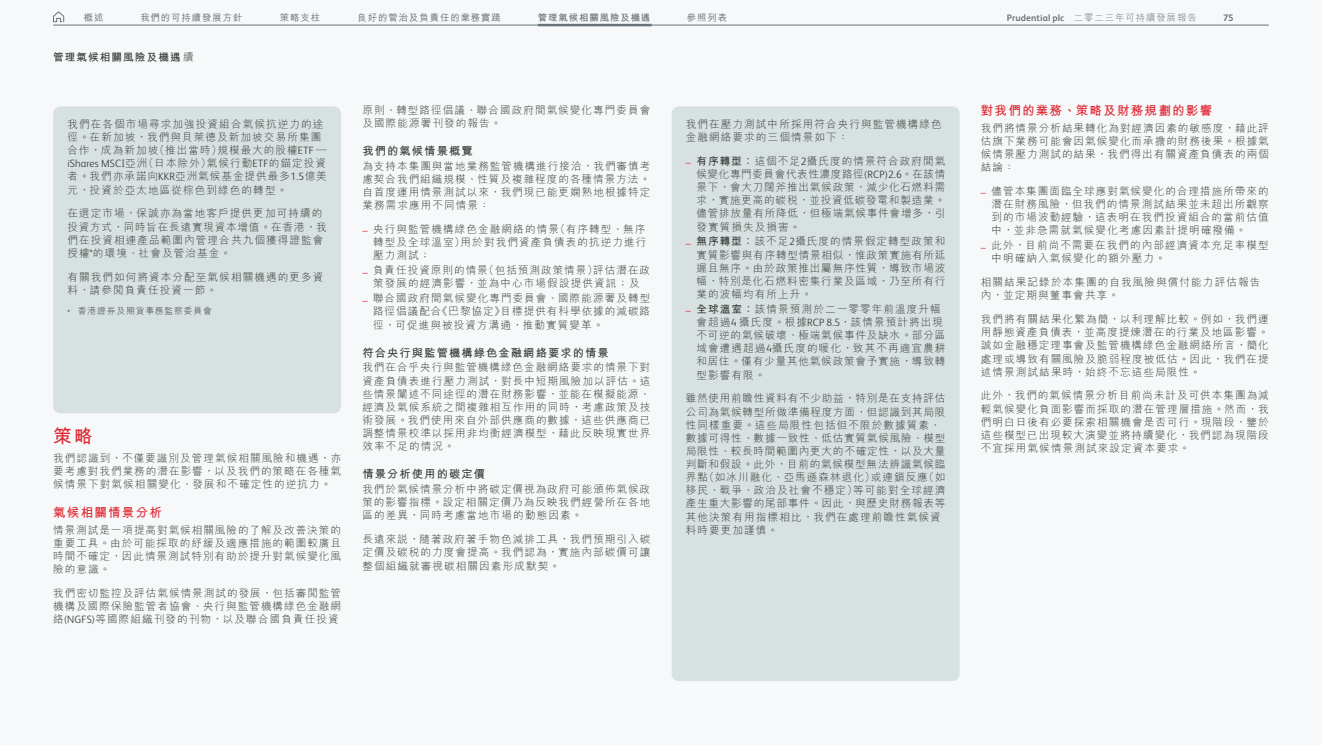
<style>
.page{position:relative;width:1322px;height:745px;background:#fff}
.page>*{position:absolute;margin:0;border:0;box-sizing:border-box;transform-origin:0 0}
.t1{font:700 18.75px "M Hei HK";color:#de252f}
.t2{font:700 12.5px "M Hei HK";letter-spacing:.1em;color:#de252f}
.t3{font:700 11.25px "M Hei HK";letter-spacing:.1em;color:#373a36}
.t4{font:300 10.62px/13.1px "M Hei HK";letter-spacing:.095em;color:#373a36;text-align:justify}
.t5{font:300 10.62px/13.1px "M Hei HK";letter-spacing:.07em;color:#373a36}
.t6{font:700 10.62px "M Hei HK";letter-spacing:.1em;color:#373a36}
.t7{font:500 9.38px "M Hei HK";letter-spacing:.1em;color:#68737a}
.t8{font:700 9.38px "FS Albert Pro";letter-spacing:.01em;color:#68737a}
.t9{font:700 9.38px "M Hei HK";letter-spacing:.1em;color:#68737a}
.t10{font:300 8.75px "M Hei HK";letter-spacing:.1em;color:#373a36}
.s1{font-family:"M Hei HK";font-weight:300}
.s2{font-weight:300}
.s3{font-family:"FS Albert Pro"}
.s4{font-family:"FS Albert Pro";color:#de252f}
.s5{font-weight:700}
</style>
<div class="page">
<div style="left:0;top:0;width:1322px;height:744px;background:#f7f8f9"></div>
<div style="left:53px;top:106px;width:288px;height:307px;background:#d8e1e1;border-radius:7px"></div>
<div style="left:671px;top:106px;width:288px;height:574px;background:#d8e1e1;border-radius:7px"></div>
<hr style="left:53px;top:25px;width:1216px;height:1px;background:#68737a">
<hr style="left:538px;top:24px;width:113px;height:2px;background:#68737a">
<svg style="left:53px;top:11px;width:11px;height:11px"></svg>
<p class="t7" style="left:84px;top:11px;width:21px">概述</p>
<p class="t7" style="left:140px;top:11px;width:104px">我們的可持續發展方針</p>
<p class="t7" style="left:280px;top:11px;width:42px">策略支柱</p>
<p class="t7" style="left:357px;top:11px;width:145px">良好的管治及負責任的業務實踐</p>
<p class="t9" style="left:538px;top:11px;width:114px">管理氣候相關風險及機遇</p>
<p class="t7" style="left:687px;top:11px;width:42px">參照列表</p>
<p class="t8" style="left:1007px;top:11px;width:191px">Prudential plc <span class="s1">二零二三年可持續發展報告</span></p>
<p class="t8" style="left:1223px;top:11px;width:12px">75</p>
<p class="t6" style="left:53px;top:49px;width:142px">管理氣候相關風險及機遇<span class="s2">續</span></p>
<p class="t4" style="left:67px;top:117px;width:261px;text-align:left">我們在各個市場尋求加強投資組合氣候抗逆力的途徑。在新加坡，我們與貝萊德及新加坡交易所集團合作，成為新加坡（推出當時）規模最大的股權<span class="s3">ETF</span> — <span class="s3">iShares MSCI</span>亞洲（日本除外）氣候行動<span class="s3">ETF</span>的錨定投資者。我們亦承諾向<span class="s3">KKR</span>亞洲氣候基金提供最多<span class="s3">1.5</span>億美元，投資於亞太地區從棕色到綠色的轉型。</p>
<p class="t4" style="left:67px;top:207px;width:261px;text-align:left">在選定市場，保誠亦為當地客戶提供更加可持續的投資方式，同時旨在長遠實現資本增值。在香港，我們在投資相連產品範圍內管理合共九個獲得證監會授權<span class="s3">*</span>的環境、社會及管治基金。</p>
<p class="t4" style="left:67px;top:270px;width:258px">有關我們如何將資本分配至氣候相關機遇的更多資料，請參閱負責任投資一節。</p>
<p class="t10" style="left:67px;top:306px;width:146px"><span class="s3">*</span> 香港證券及期貨事務監察委員會</p>
<h1 class="t1" style="left:53px;top:422px;width:41px">策略</h1>
<p class="t4" style="left:53px;top:450px;width:289px">我們認識到，不僅要識別及管理氣候相關風險和機遇，亦要考慮對我們業務的潛在影響，以及我們的策略在各種氣候情景下對氣候相關變化、發展和不確定性的逆抗力。</p>
<p class="t2" style="left:53px;top:503px;width:110px">氣候相關情景分析</p>
<p class="t4" style="left:53px;top:523px;width:289px">情景測試是一項提高對氣候相關風險的了解及改善決策的重要工具。由於可能採取的紓緩及適應措施的範圍較廣且時間不確定，因此情景測試特別有助於提升對氣候變化風險的意識。</p>
<p class="t4" style="left:53px;top:586px;width:289px">我們密切監控及評估氣候情景測試的發展，包括審閱監管機構及國際保險監管者協會、央行與監管機構綠色金融網絡<span class="s3">(NGFS)</span>等國際組織刊發的刊物，以及聯合國負責任投資</p>
<p class="t4" style="left:362px;top:103px;width:289px">原則、轉型路徑倡議、聯合國政府間氣候變化專門委員會及國際能源署刊發的報告。</p>
<p class="t3" style="left:362px;top:142px;width:112px">我們的氣候情景概覽</p>
<p class="t4" style="left:362px;top:159px;width:289px">為支持本集團與當地業務監管機構進行接洽，我們審慎考慮契合我們組織規模、性質及複雜程度的各種情景方法。自首度運用情景測試以來，我們現已能更嫻熟地根據特定業務需求應用不同情景：</p>
<p class="t4" style="left:373px;top:222px;width:275px;text-indent:-11px"><span class="s4">–</span> 央行與監管機構綠色金融網絡的情景（有序轉型、無序轉型及全球溫室）用於對我們資產負債表的抗逆力進行壓力測試；</p>
<p class="t4" style="left:362px;top:263px;width:289px;text-align:center"><span class="s4">–</span> 負責任投資原則的情景（包括預測政策情景）評估潛在政策發展的經濟影響，並為中心市場假設提供資訊；及</p>
<p class="t4" style="left:373px;top:291px;width:279px;text-indent:-11px"><span class="s4">–</span> 聯合國政府間氣候變化專門委員會、國際能源署及轉型路徑倡議配合《巴黎協定》目標提供有科學依據的減碳路徑，可促進與被投資方溝通，推動實質變革。</p>
<p class="t3" style="left:362px;top:344px;width:248px">符合央行與監管機構綠色金融網絡要求的情景</p>
<p class="t4" style="left:362px;top:360px;width:289px">我們在合乎央行與監管機構綠色金融網絡要求的情景下對資產負債表進行壓力測試，對長中短期風險加以評估。這些情景闡述不同途徑的潛在財務影響，並能在模擬能源、經濟及氣候系統之間複雜相互作用的同時，考慮政策及技術發展。我們使用來自外部供應商的數據，這些供應商已調整情景校準以採用非均衡經濟模型，藉此反映現實世界效率不足的情況。</p>
<p class="t3" style="left:362px;top:465px;width:124px">情景分析使用的碳定價</p>
<p class="t4" style="left:362px;top:482px;width:289px">我們於氣候情景分析中將碳定價視為政府可能頒佈氣候政策的影響指標。設定相關定價乃為反映我們經營所在各地區的差異，同時考慮當地市場的動態因素。</p>
<p class="t4" style="left:362px;top:532px;width:289px">長遠來說，隨著政府著手物色減排工具，我們預期引入碳定價及碳稅的力度會提高。我們認為，實施內部碳價可讓整個組織就審視碳相關因素形成默契。</p>
<p class="t4" style="left:686px;top:117px;width:258px">我們在壓力測試中所採用符合央行與監管機構綠色金融網絡要求的三個情景如下：</p>
<p class="t4" style="left:696px;top:154px;width:250px;text-indent:-11px"><span class="s4">–</span> <span class="s5">有序轉型：</span>這個不足<span class="s3">2</span>攝氏度的情景符合政府間氣候變化專門委員會代表性濃度路徑<span class="s3">(RCP)2.6</span>。在該情景下，會大刀闊斧推出氣候政策，減少化石燃料需求，實施更高的碳稅，並投資低碳發電和製造業。儘管排放量有所降低，但極端氣候事件會增多，引發實質損失及損害。</p>
<p class="t4" style="left:696px;top:235px;width:250px;text-indent:-11px"><span class="s4">–</span> <span class="s5">無序轉型：</span>該不足<span class="s3">2</span>攝氏度的情景假定轉型政策和實質影響與有序轉型情景相似，惟政策實施有所延遲且無序。由於政策推出屬無序性質，導致市場波幅，特別是化石燃料密集行業及區域，乃至所有行業的波幅均有所上升。</p>
<p class="t4" style="left:696px;top:302px;width:250px;text-align:left;text-indent:-11px"><span class="s4">–</span> <span class="s5">全球溫室：</span>該情景預測於二一零零年前溫度升幅會超過<span class="s3">4</span> 攝氏度。根據<span class="s3">RCP 8.5</span>，該情景預計將出現不可逆的氣候破壞、極端氣候事件及缺水。部分區域會遭遇超過<span class="s3">4</span>攝氏度的暖化，致其不再適宜農耕和居住。僅有少量其他氣候政策會予實施，導致轉型影響有限。</p>
<p class="t5" style="left:686px;top:391px;width:261px">雖然使用前瞻性資料有不少助益，特別是在支持評估公司為氣候轉型所做準備程度方面，但認識到其局限性同樣重要。這些局限性包括但不限於數據質素、數據可得性、數據一致性、低估實質氣候風險、模型局限性、較長時間範圍內更大的不確定性，以及大量判斷和假設。此外，目前的氣候模型無法辨識氣候臨界點（如冰川融化、亞馬遜森林退化）或連鎖反應（如移民、戰爭、政治及社會不穩定）等可能對全球經濟產生重大影響的尾部事件。因此，與歷史財務報表等其他決策有用指標相比，我們在處理前瞻性氣候資料時要更加謹慎。</p>
<p class="t2" style="left:981px;top:101px;width:233px">對我們的業務、策略及財務規劃的影響</p>
<p class="t4" style="left:981px;top:121px;width:289px">我們將情景分析結果轉化為對經濟因素的敏感度，藉此評估旗下業務可能會因氣候變化而承擔的財務後果。根據氣候情景壓力測試的結果，我們得出有關資產負債表的兩個結論：</p>
<p class="t4" style="left:991px;top:184px;width:279px;text-indent:-11px"><span class="s4">–</span> 儘管本集團面臨全球應對氣候變化的合理措施所帶來的潛在財務風險，但我們的情景測試結果並未超出所觀察到的市場波動經驗，這表明在我們投資組合的當前估值中，並非急需就氣候變化考慮因素計提明確撥備。</p>
<p class="t4" style="left:991px;top:238px;width:279px;text-indent:-11px"><span class="s4">–</span> 此外，目前尚不需要在我們的內部經濟資本充足率模型中明確納入氣候變化的額外壓力。</p>
<p class="t4" style="left:981px;top:275px;width:281px">相關結果記錄於本集團的自我風險與償付能力評估報告內，並定期與董事會共享。</p>
<p class="t4" style="left:981px;top:312px;width:289px">我們將有關結果化繁為簡，以利理解比較。例如，我們運用靜態資產負債表，並高度提煉潛在的行業及地區影響。誠如金融穩定理事會及監管機構綠色金融網絡所言，簡化處理或導致有關風險及脆弱程度被低估。因此，我們在提述情景測試結果時，始終不忘這些局限性。</p>
<p class="t4" style="left:981px;top:388px;width:289px">此外，我們的氣候情景分析目前尚未計及可供本集團為減輕氣候變化負面影響而採取的潛在管理層措施。然而，我們明白日後有必要探索相關機會是否可行。現階段，鑒於這些模型已出現較大演變並將持續變化，我們認為現階段不宜採用氣候情景測試來設定資本要求。</p>
</div>
